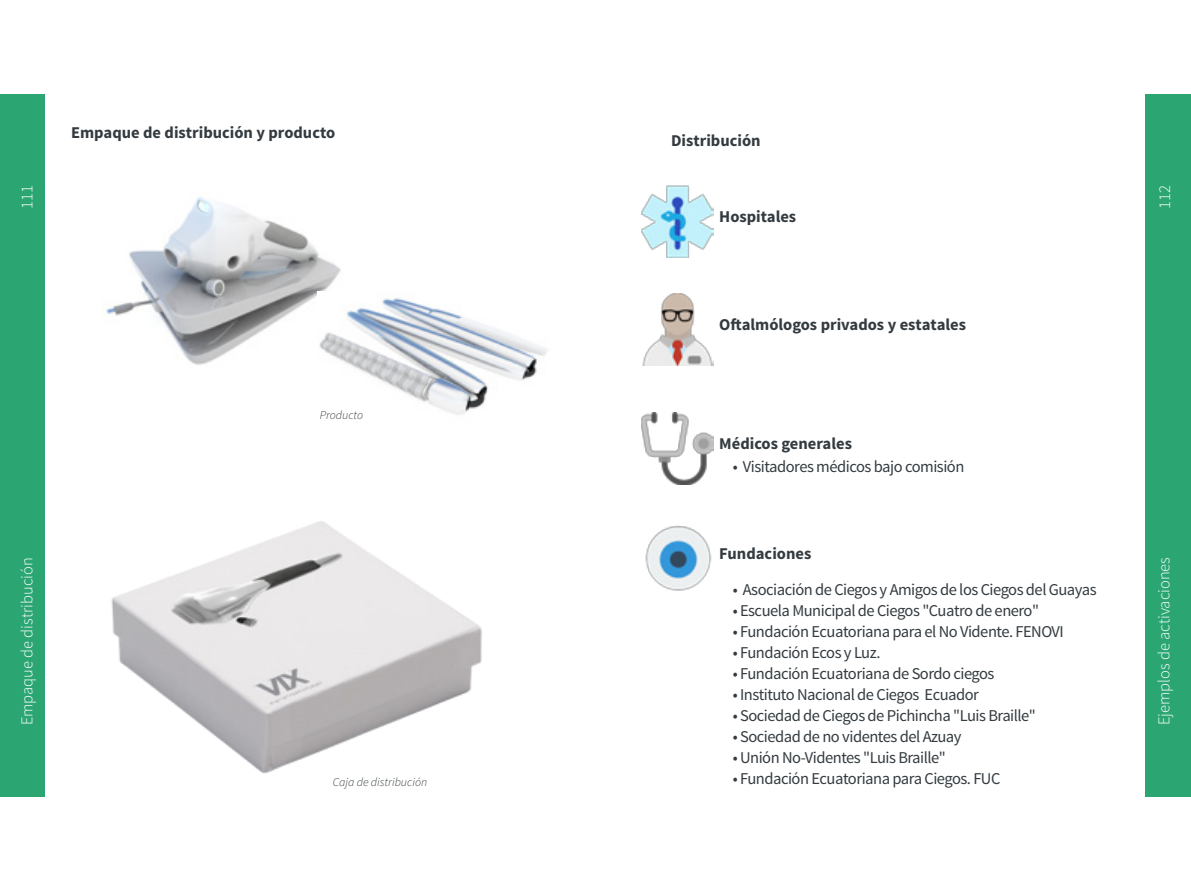
<style>
.page{position:relative;width:1191px;height:893px;background:#fff}
.page>*{position:absolute;margin:0;border:0;box-sizing:border-box;transform-origin:0 0}
.t1{font:16.5px "Source Sans Pro";letter-spacing:-.03em;color:#333b40}
.t2{font:700 16.5px "Source Sans Pro";color:#333b40}
.t3{font:300 16.5px "Source Sans Pro";color:#fff}
.t4{font:italic 300 12px "Source Sans Pro";color:#333b40}
</style>
<div class="page">
<img style="left:642px;top:185px;width:72px;height:72px">
<img style="left:642px;top:412px;width:72px;height:72px">
<img style="left:642px;top:293px;width:72px;height:72px">
<img style="left:645px;top:525px;width:67px;height:66px">
<div style="left:0;top:95px;width:45px;height:702px;background:#2ba673"></div>
<div style="left:1145px;top:95px;width:46px;height:702px;background:#2ba673"></div>
<img style="left:111px;top:521px;width:371px;height:252px">
<img style="left:106px;top:196px;width:235px;height:169px">
<img style="left:318px;top:291px;width:229px;height:124px">
<p class="t2" style="left:71px;top:121px;width:266px">Empaque de distribución y producto</p>
<p class="t2" style="left:671px;top:130px;width:91px">Distribución</p>
<p class="t3" style="left:17px;top:209px;width:25px;rotate:-90deg">111</p>
<p class="t3" style="left:1154px;top:209px;width:25px;rotate:-90deg">112</p>
<p class="t2" style="left:719px;top:206px;width:78px">Hospitales</p>
<p class="t4" style="left:320px;top:408px;width:45px">Producto</p>
<p class="t2" style="left:719px;top:314px;width:248px">Oftalmólogos privados y estatales</p>
<p class="t2" style="left:719px;top:433px;width:134px">Médicos generales</p>
<p class="t1" style="left:732px;top:457px;width:233px">• Visitadores médicos bajo comisión</p>
<p class="t2" style="left:719px;top:543px;width:94px">Fundaciones</p>
<p class="t1" style="left:732px;top:579px;width:365px">• Asociación de Ciegos y Amigos de los Ciegos del Guayas</p>
<p class="t1" style="left:732px;top:600px;width:308px">• Escuela Municipal de Ciegos "Cuatro de enero"</p>
<p class="t1" style="left:732px;top:621px;width:332px">• Fundación Ecuatoriana para el No Vidente. FENOVI</p>
<p class="t1" style="left:732px;top:642px;width:149px">• Fundación Ecos y Luz.</p>
<p class="t1" style="left:732px;top:663px;width:263px">• Fundación Ecuatoriana de Sordo ciegos</p>
<p class="t1" style="left:732px;top:684px;width:248px">• Instituto Nacional de Ciegos Ecuador</p>
<p class="t1" style="left:732px;top:706px;width:305px">• Sociedad de Ciegos de Pichincha "Luis Braille"</p>
<p class="t1" style="left:732px;top:727px;width:230px">• Sociedad de no videntes del Azuay</p>
<p class="t1" style="left:732px;top:748px;width:215px">• Unión No-Videntes "Luis Braille"</p>
<p class="t1" style="left:732px;top:769px;width:269px">• Fundación Ecuatoriana para Ciegos. FUC</p>
<p class="t3" style="left:17px;top:725px;width:169px;rotate:-90deg">Empaque de distribución</p>
<p class="t3" style="left:1154px;top:725px;width:170px;rotate:-90deg">Ejemplos de activaciones</p>
<p class="t4" style="left:333px;top:775px;width:96px">Caja de distribución</p>
</div>
